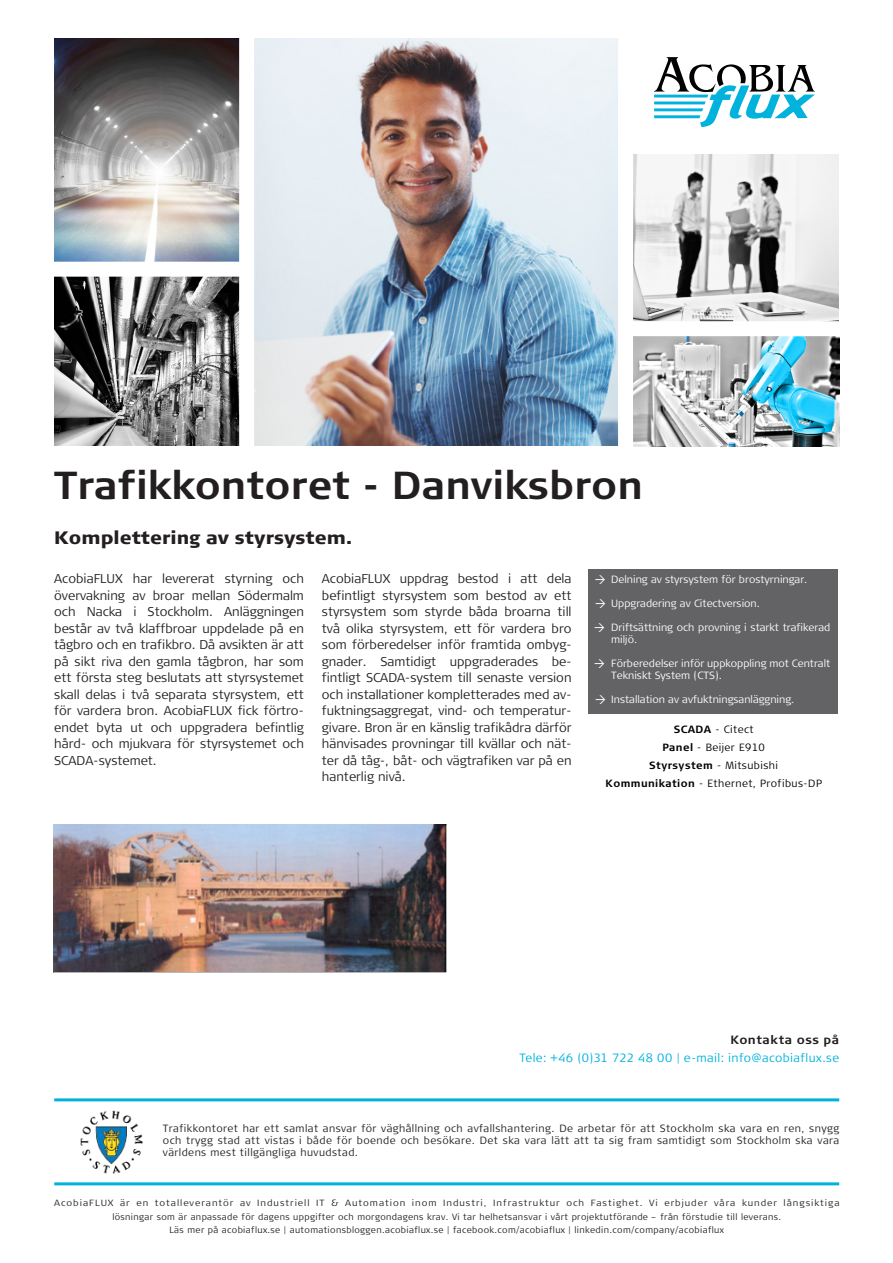
<style>
.page{position:relative;width:893px;height:1263px;background:#fff}
.page>*{position:absolute;margin:0;border:0;box-sizing:border-box;transform-origin:0 0}
._2__Ingress{font:700 39px "Signa Column";color:#231f20}
._2__Ingress-2{font:900 18px "Signa Column";color:#231f20}
.t1{font:300 12.75px/16.5px "Signa Column";color:#231f20;text-align:justify}
._4__Kontaktuppgifter{font:300 12px/18px "Signa Column";letter-spacing:.03em;color:#00b2dc;text-align:right}
._7_2_Kontaktuppgifte{font:300 10.5px/12px "Signa Column";letter-spacing:.04em;color:#231f20;text-align:justify}
.t2{font:300 10.5px/12px "Signa Column";color:#fff}
._7_2_Kontaktuppgifte-2{font:300 10.5px "Signa Column";letter-spacing:.04em;color:#000}
._7__Sidfot{font:300 9px/13.5px "Signa Column";letter-spacing:.07em;color:#231f20;text-align:center;scale:1.05 1}
._7__Sidfot-2{font:300 9px "Signa Column";letter-spacing:.04em;color:#231f20}
.s1{font-weight:700}
.s2{font-weight:700;color:#231f20}
</style>
<div class="page">
<hr style="left:54px;top:1098px;width:785px;height:3px;background:#00b2dc">
<hr style="left:54px;top:1182px;width:785px;height:3px;background:#00b2dc">
<div style="left:588px;top:569px;width:250px;height:144px;background:#636366"></div>
<img style="left:53px;top:825px;width:393px;height:147px">
<svg style="left:80px;top:1110px;width:63px;height:64px"></svg>
<img style="left:254px;top:38px;width:364px;height:408px">
<img style="left:633px;top:154px;width:206px;height:293px">
<svg style="left:654px;top:57px;width:161px;height:70px"></svg>
<img style="left:54px;top:38px;width:185px;height:224px">
<img style="left:54px;top:277px;width:185px;height:169px">
<div style="left:629px;top:321px;width:225px;height:15px;background:#fff"></div>
<p class="_2__Ingress" style="left:54px;top:463px;width:590px">Trafikkontoret - Danviksbron</p>
<p class="_2__Ingress-2" style="left:54px;top:526px;width:300px">Komplettering av styrsystem.</p>
<p class="t1" style="left:54px;top:570px;width:251px">AcobiaFLUX har levererat styrning och övervakning av broar mellan Södermalm och Nacka i Stockholm. Anläggningen består av två klaffbroar uppdelade på en tågbro och en trafikbro. Då avsikten är att på sikt riva den gamla tågbron, har som ett första steg beslutats att styrsystemet skall delas i två separata styrsystem, ett för vardera bron. AcobiaFLUX fick förtro&shy;endet byta ut och uppgradera befintlig hård- och mjukvara för styrsystemet och SCADA-systemet.</p>
<p class="t1" style="left:322px;top:570px;width:251px">AcobiaFLUX uppdrag bestod i att dela befintligt styrsystem som bestod av ett styrsystem som styrde båda broarna till två olika styrsystem, ett för vardera bro som förberedelser inför framtida ombyg&shy;gnader. Samtidigt uppgraderades be&shy;fintligt SCADA-system till senaste version och installationer kompletterades med av&shy;fuktningsaggregat, vind- och temperatur&shy;givare. Bron är en känslig trafikådra därför hänvisades provningar till kvällar och nät&shy;ter då tåg-, båt- och vägtrafiken var på en hanterlig nivå.</p>
<p class="t2" style="left:611px;top:574px;width:198px">Delning av styrsystem för brostyrningar.</p>
<p class="t2" style="left:611px;top:598px;width:150px">Uppgradering av Citectversion.</p>
<p class="t2" style="left:611px;top:622px;width:221px">Driftsättning och provning i starkt trafikerad miljö.</p>
<p class="t2" style="left:611px;top:658px;width:221px">Förberedelser inför uppkoppling mot Centralt<br>Tekniskt System (CTS).</p>
<p class="t2" style="left:611px;top:694px;width:185px">Installation av avfuktningsanläggning.</p>
<p class="_7_2_Kontaktuppgifte-2" style="left:674px;top:723px;width:81px"><span class="s1">SCADA</span> - Citect</p>
<p class="_7_2_Kontaktuppgifte-2" style="left:662px;top:741px;width:104px"><span class="s1">Panel</span> - Beijer E910</p>
<p class="_7_2_Kontaktuppgifte-2" style="left:649px;top:759px;width:130px"><span class="s1">Styrsystem</span> - Mitsubishi</p>
<p class="_7_2_Kontaktuppgifte-2" style="left:605px;top:777px;width:218px"><span class="s1">Kommunikation</span> - Ethernet, Profibus-DP</p>
<p class="_4__Kontaktuppgifter" style="left:519px;top:1031px;width:321px"><span class="s2">Kontakta oss på<br></span>Tele: +46 (0)31 722 48 00 | e-mail: info@acobiaflux.se</p>
<p class="_7_2_Kontaktuppgifte" style="left:163px;top:1122px;width:678px">Trafikkontoret har ett samlat ansvar för väghållning och avfallshantering. De arbetar för att Stockholm ska vara en ren, snygg och trygg stad att vistas i både för boende och besökare. Det ska vara lätt att ta sig fram samtidigt som Stockholm ska vara världens mest tillgängliga huvudstad.</p>
<p class="_7__Sidfot" style="left:54px;top:1196px;width:749px">AcobiaFLUX är en totalleverantör av Industriell IT &amp; Automation inom Industri, Infrastruktur och Fastighet. Vi erbjuder våra kunder långsiktiga lösningar som är anpassade för dagens uppgifter och morgondagens krav. Vi tar helhetsansvar i vårt projektutförande – från förstudie till leverans.</p>
<p class="_7__Sidfot-2" style="left:169px;top:1225px;width:556px">Läs mer på acobiaflux.se | automationsbloggen.acobiaflux.se | facebook.com/acobiaflux | linkedin.com/company/acobiaflux</p>
</div>
